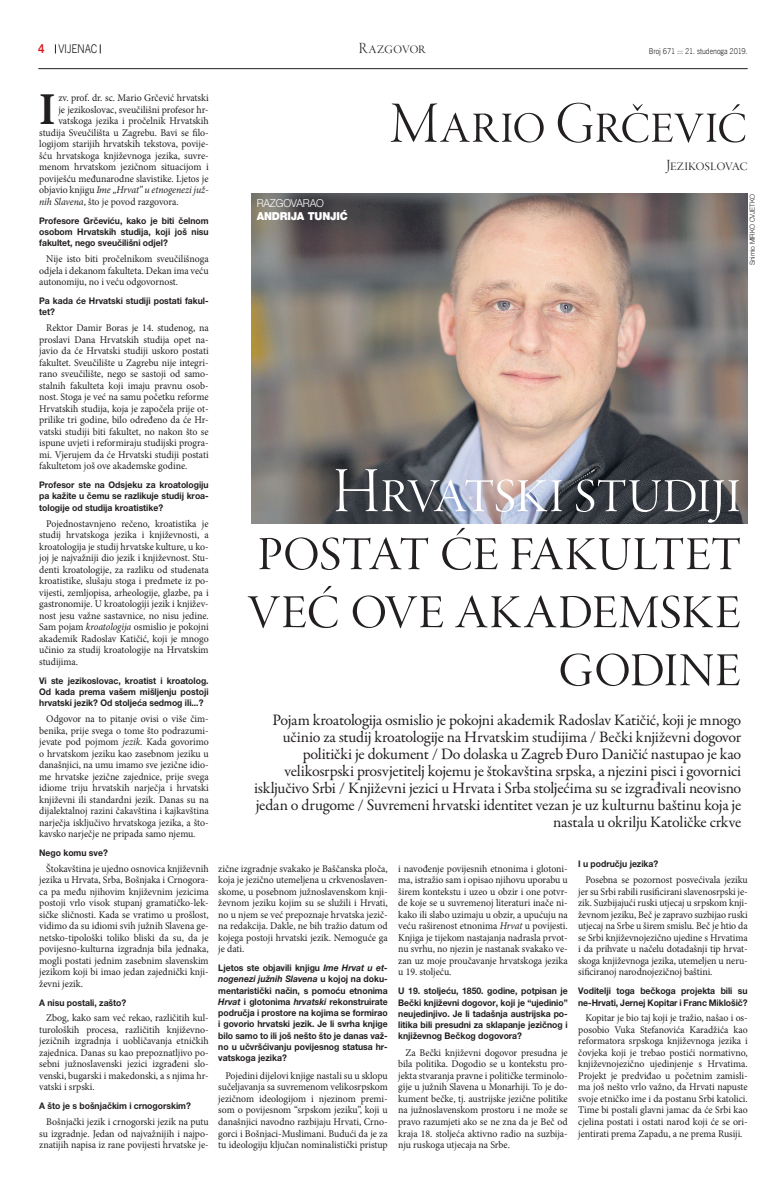
<style>
.page{position:relative;width:769px;height:1191px;background:#fff}
.page>*{position:absolute;margin:0;border:0;box-sizing:border-box;transform-origin:0 0}
.t1{font:66px/58px "MH Garamond Lt Disp";letter-spacing:-.01em;color:#231f20;text-align:right}
.t2{font:66px "MH Garamond Lt Disp";letter-spacing:-.01em;color:#fff}
.t3{font:60px "MH Garamond Lt Disp";color:#231f20}
.t4{font:700 45.6px "Minion Pro";color:#231f20;scale:.96 1}
.t5{font:16px/17px "MH Garamond";letter-spacing:-.01em;color:#231f20;text-align:right}
.t6{font:16px "MH Garamond Lt Disp";letter-spacing:-.005em;color:#231f20}
.t7{font:300 12px "News Gothic BT";letter-spacing:-.025em;color:#231f20;scale:.9 1}
.t8{font:800 11px "MH Helvetica Blk";letter-spacing:-.015em;color:#fff;scale:.95 1}
.t9{font:300 11px "MH Helvetica Lt";letter-spacing:-.015em;color:#fff;scale:.95 1}
.t10{font:10.2px/11.5px "Minion Pro";letter-spacing:-.005em;color:#231f20;text-align:justify;scale:.96 1}
.t11{font:italic 10.2px "Minion Pro";letter-spacing:-.01em;color:#231f20;scale:.96 1}
.t12{font:700 9.1px/11.2px "MH Helvetica";letter-spacing:-.005em;color:#231f20;text-align:justify;scale:.95 1}
.t13{font:300 8px "News Gothic BT";letter-spacing:-.005em;color:#231f20;scale:.9 1}
.t14{font:300 7px "MH Helvetica Lt";letter-spacing:-.01em;color:#231f20;scale:.95 1}
.s1{font-weight:700;color:#d7171f}
.s2{font-style:normal}
.s3{font-style:italic}
</style>
<div class="page">
<hr style="left:38px;top:68px;width:709px;height:1px;background:#231f20">
<img style="left:251px;top:193px;width:496px;height:331px">
<p class="t7" style="left:38px;top:42px;width:67px"><span class="s1">4</span> VIJENAC</p>
<h3 class="t6" style="left:359px;top:39px;width:68px">Razgovor</h3>
<p class="t13" style="left:648px;top:46px;width:111px">Broj 671 ::: 21. studenoga 2019.</p>
<h3 class="t4" style="left:39px;top:77px;width:19px">I</h3>
<p class="t10" style="left:58px;top:92px;width:158px">zv. prof. dr. sc. Mario Grčević hrvatski</p>
<h2 class="t3" style="left:390px;top:91px;width:358px">Mario Grčević</h2>
<p class="t10" style="left:58px;top:104px;width:158px">je jezikoslovac, sveučilišni profesor hr-</p>
<p class="t10" style="left:58px;top:115px;width:158px">vatskoga jezika i pročelnik Hrvatskih</p>
<p class="t10" style="left:39px;top:127px;width:178px">studija Sveučilišta u Zagrebu. Bavi se filo-</p>
<p class="t10" style="left:39px;top:138px;width:178px">logijom starijih hrvatskih tekstova, povije-</p>
<p class="t10" style="left:39px;top:150px;width:178px">šću hrvatskoga književnoga jezika, suvre-</p>
<p class="t10" style="left:39px;top:161px;width:178px">menom hrvatskom jezičnom situacijom i</p>
<p class="t10" style="left:39px;top:173px;width:178px">poviješću međunarodne slavistike. Ljetos je</p>
<p class="t11" style="left:39px;top:183px;width:178px"><span class="s2">objavio knjigu</span> Ime „Hrvat” u etnogenezi juž-</p>
<p class="t10" style="left:39px;top:196px;width:147px"><span class="s3">nih Slavena</span>, što je povod razgovora.</p>
<p class="t12" style="left:39px;top:214px;width:180px">Profesore Grčeviću, kako je biti čelnom osobom Hrvatskih studija, koji još nisu fakultet, nego sveučilišni odjel?</p>
<p class="t10" style="left:39px;top:253px;width:178px;text-indent:7px">Nije isto biti pročelnikom sveučilišnoga odjela i dekanom fakulteta. Dekan ima veću autonomiju, no i veću odgovornost.</p>
<p class="t12" style="left:39px;top:295px;width:180px">Pa kada će Hrvatski studiji postati fakul&shy;tet?</p>
<p class="t10" style="left:39px;top:322px;width:178px;text-indent:7px">Rektor Damir Boras je 14. studenog, na proslavi Dana Hrvatskih studija opet na&shy;javio da će Hrvatski studiji uskoro postati fakultet. Sveučilište u Zagrebu nije integri&shy;rano sveučilište, nego se sastoji od samo&shy;stalnih fakulteta koji imaju pravnu osob&shy;nost. Stoga je već na samu početku reforme Hrvatskih studija, koja je započela prije ot&shy;prilike tri godine, bilo određeno da će Hr&shy;vatski studiji biti fakultet, no nakon što se ispune uvjeti i reformiraju studijski progra&shy;mi. Vjerujem da će Hrvatski studiji postati fakultetom još ove akademske godine.</p>
<p class="t12" style="left:39px;top:479px;width:180px">Profesor ste na Odsjeku za kroatologiju pa kažite u čemu se razlikuje studij kroa&shy;tologije od studija kroatistike?</p>
<p class="t10" style="left:39px;top:518px;width:178px;text-indent:7px">Pojednostavnjeno rečeno, kroatistika je studij hrvatskoga jezika i književnosti, a kroatologija je studij hrvatske kulture, u ko&shy;joj je najvažniji dio jezik i književnost. Stu&shy;denti kroatologije, za razliku od studenata kroatistike, slušaju stoga i predmete iz po&shy;vijesti, zemljopisa, arheologije, glazbe, pa i gastronomije. U kroatologiji jezik i književ&shy;nost jesu važne sastavnice, no nisu jedine.<br>Sam pojam <span class="s3">kroatologija</span> osmislio je pokojni akademik Radoslav Katičić, koji je mnogo učinio za studij kroatologije na Hrvatskim studijima.</p>
<p class="t12" style="left:39px;top:674px;width:180px">Vi ste jezikoslovac, kroatist i kroatolog.<br>Od kada prema vašem mišljenju postoji hrvatski jezik? Od stoljeća sedmog ili...?</p>
<p class="t10" style="left:39px;top:713px;width:178px;text-indent:7px">Odgovor na to pitanje ovisi o više čim&shy;benika, prije svega o tome što podrazumi&shy;jevate pod pojmom <span class="s3">jezik</span>. Kada govorimo o hrvatskom jeziku kao zasebnom jeziku u današnjici, na umu imamo sve jezične idio&shy;me hrvatske jezične zajednice, prije svega idiome triju hrvatskih narječja i hrvatski književni ili standardni jezik. Danas su na dijalektalnoj razini čakavština i kajkavština narječja isključivo hrvatskoga jezika, a što&shy;kavsko narječje ne pripada samo njemu.</p>
<p class="t12" style="left:39px;top:847px;width:74px">Nego komu sve?</p>
<p class="t10" style="left:39px;top:863px;width:178px;text-indent:7px">Štokavština je ujedno osnovica književnih jezika u Hrvata, Srba, Bošnjaka i Crnogora&shy;ca pa među njihovim književnim jezicima postoji vrlo visok stupanj gramatičko-lek&shy;sičke sličnosti. Kada se vratimo u prošlost, vidimo da su idiomi svih južnih Slavena ge&shy;netsko-tipološki toliko bliski da su, da je povijesno-kulturna izgradnja bila jednaka, mogli postati jednim zasebnim slavenskim jezikom koji bi imao jedan zajednički knji&shy;ževni jezik.</p>
<p class="t12" style="left:39px;top:996px;width:93px">A nisu postali, zašto?</p>
<p class="t10" style="left:39px;top:1012px;width:178px;text-indent:7px">Zbog, kako sam već rekao, različitih kul&shy;turoloških procesa, različitih književno&shy;jezičnih izgradnja i uobličavanja etničkih zajednica. Danas su kao prepoznatljivo po&shy;sebni južnoslavenski jezici izgrađeni slo&shy;venski, bugarski i makedonski, a s njima hr&shy;vatski i srpski.</p>
<p class="t12" style="left:39px;top:1100px;width:161px">A što je s bošnjačkim i crnogorskim?</p>
<p class="t10" style="left:39px;top:1116px;width:178px;text-indent:7px">Bošnjački jezik i crnogorski jezik na putu su izgradnje. Jedan od najvažnijih i najpo&shy;znatijih napisa iz rane povijesti hrvatske je-</p>
<h3 class="t6" style="left:666px;top:156px;width:83px">Jezikoslovac</h3>
<p class="t14" style="left:747px;top:265px;width:76px;rotate:-90deg">SNIMIO MIRKO CVJETKO</p>
<p class="t9" style="left:256px;top:196px;width:71px">RAZG OVARAO</p>
<p class="t8" style="left:256px;top:209px;width:97px">ANDRIJA TUNJIĆ</p>
<h1 class="t2" style="left:333px;top:455px;width:409px">Hrvatski studiji</h1>
<h1 class="t1" style="left:247px;top:522px;width:495px">postat će fakultet već ove akademske godine</h1>
<p class="t5" style="left:254px;top:712px;width:488px">Pojam kroatologija osmislio je pokojni akademik Radoslav Katičić, koji je mnogo učinio za studij kroatologije na Hrvatskim studijima / Bečki književni dogovor politički je dokument / Do dolaska u Zagreb Đuro Daničić nastupao je kao velikosrpski prosvjetitelj kojemu je štokavština srpska, a njezini pisci i govornici isključivo Srbi / Književni jezici u Hrvata i Srba stoljećima su se izgrađivali neovisno jedan o drugome / Suvremeni hrvatski identitet vezan je uz kulturnu baštinu koja je nastala u okrilju Katoličke crkve</p>
<p class="t12" style="left:578px;top:857px;width:86px">I u području jezika?</p>
<p class="t10" style="left:578px;top:874px;width:178px;text-indent:7px">Posebna se pozornost posvećivala jeziku jer su Srbi rabili rusificirani slavenosrpski je&shy;zik. Suzbijajući ruski utjecaj u srpskom knji&shy;ževnom jeziku, Beč je zapravo suzbijao ruski utjecaj na Srbe u širem smislu. Beč je htio da se Srbi književnojezično ujedine s Hrvatima i da prihvate u načelu dotadašnji tip hrvat&shy;skoga književnoga jezika, utemeljen u neru&shy;sificiranoj narodnojezičnoj baštini.</p>
<p class="t12" style="left:578px;top:985px;width:180px">Voditelji toga bečkoga projekta bili su ne-Hrvati, Jernej Kopitar i Franc Miklošič?</p>
<p class="t10" style="left:578px;top:1012px;width:178px;text-indent:7px">Kopitar je bio taj koji je tražio, našao i os&shy;posobio Vuka Stefanovića Karadžića kao reformatora srpskoga književnoga jezika i čovjeka koji je trebao postići normativno, književnojezično ujedinjenje s Hrvatima.<br>Projekt je predviđao u početnim zamisli&shy;ma još nešto vrlo važno, da Hrvati napuste svoje etničko ime i da postanu Srbi katolici.<br>Time bi postali glavni jamac da će Srbi kao cjelina postati i ostati narod koji će se ori&shy;jentirati prema Zapadu, a ne prema Rusiji.</p>
<p class="t10" style="left:398px;top:863px;width:178px">i navođenje povijesnih etnonima i glotoni&shy;ma, istražio sam i opisao njihovu uporabu u širem kontekstu i uzeo u obzir i one potvr&shy;de koje se u suvremenoj literaturi inače ni&shy;kako ili slabo uzimaju u obzir, a upućuju na veću raširenost etnonima <span class="s3">Hrvat</span> u povijesti.<br>Knjiga je tijekom nastajanja nadrasla prvot&shy;nu svrhu, no njezin je nastanak svakako ve&shy;zan uz moje proučavanje hrvatskoga jezika u 19. stoljeću.</p>
<p class="t12" style="left:398px;top:985px;width:180px">U 19. stoljeću, 1850. godine, potpisan je Bečki književni dogovor, koji je “ujedinio” neujedinjivo. Je li tadašnja austrijska po&shy;litika bili presudni za sklapanje jezičnog i književnog Bečkog dogovora?</p>
<p class="t10" style="left:398px;top:1047px;width:178px;text-indent:7px">Za Bečki književni dogovor presudna je bila politika. Dogodio se u kontekstu pro&shy;jekta stvaranja pravne i političke terminolo&shy;gije u južnih Slavena u Monarhiji. To je do&shy;kument bečke, tj. austrijske jezične politike na južnoslavenskom prostoru i ne može se pravo razumjeti ako se ne zna da je Beč od kraja 18. stoljeća aktivno radio na suzbija&shy;nju ruskoga utjecaja na Srbe.</p>
<p class="t10" style="left:218px;top:863px;width:178px">zične izgradnje svakako je Baščanska ploča, koja je jezično utemeljena u crkvenoslaven&shy;skome, u posebnom južnoslavenskom knji&shy;ževnom jeziku kojim su se služili i Hrvati, no u njem se već prepoznaje hrvatska jezič&shy;na redakcija. Dakle, ne bih tražio datum od kojega postoji hrvatski jezik. Nemoguće ga je dati.</p>
<p class="t12" style="left:218px;top:962px;width:180px">Ljetos ste objavili knjigu <span class="s3">Ime Hrvat u et&shy;nogenezi južnih Slavena</span> u kojoj na doku&shy;mentaristički način, s pomoću etnonima <span class="s3">Hrvat</span> i glotonima <span class="s3">hrvatski</span> rekonstruirate područja i prostore na kojima se formirao i govorio hrvatski jezik. Je li svrha knjige bilo samo to ili još nešto što je danas važ&shy;no u učvršćivanju povijesnog statusa hr&shy;vatskoga jezika?</p>
<p class="t10" style="left:218px;top:1070px;width:178px;text-indent:7px">Pojedini dijelovi knjige nastali su u sklopu sučeljavanja sa suvremenom velikosrpskom jezičnom ideologijom i njezinom premi&shy;som o povijesnom “srpskom jeziku”, koji u današnjici navodno razbijaju Hrvati, Crno&shy;gorci i Bošnjaci-Muslimani. Budući da je za tu ideologiju ključan nominalistički pristup</p>
</div>
